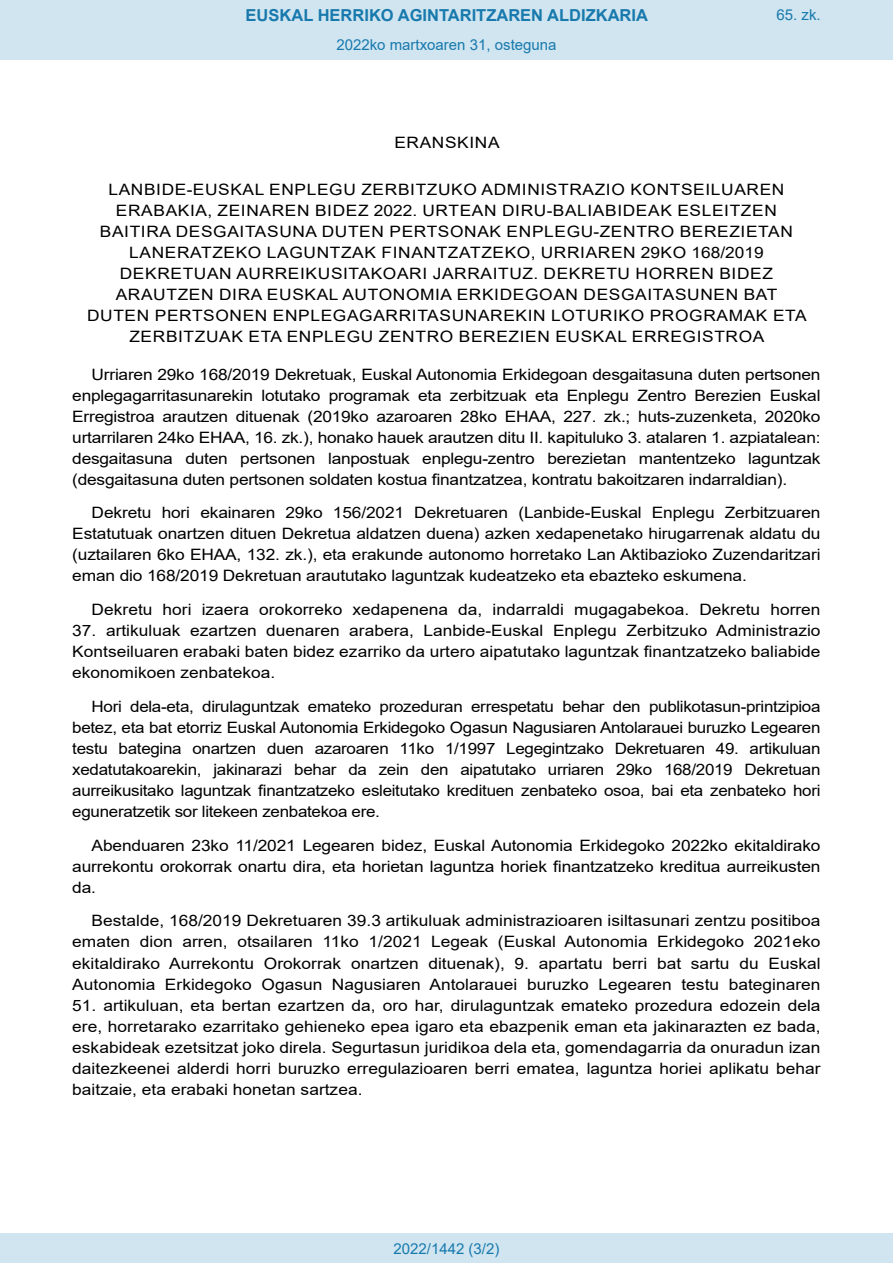
<style>
.page{position:relative;width:893px;height:1263px;background:#fff}
.page>*{position:absolute;margin:0;border:0;box-sizing:border-box;transform-origin:0 0}
.t1{font:700 16.5px "Arial";color:#1879ad}
.BOPVDetalle{font:15.6px/21px "Arial";color:#000;text-align:justify;scale:1.11 1}
.BOPVDetalle-2{font:15.6px/21px "Arial";color:#000;text-align:justify;scale:1.08 1}
.BOPVClave{font:15.6px/21px "Arial";letter-spacing:.035em;color:#000;text-align:center;scale:1.11 1}
.Paginacion_Centro{font:15px "Arial";color:#1879ad}
</style>
<div class="page">
<div style="left:0;top:0;width:893px;height:60px;background:#d0e5f0"></div>
<div style="left:0;top:1233px;width:893px;height:30px;background:#d0e5f0"></div>
<p class="t1" style="left:246px;top:3px;width:404px">EUSKAL HERRIKO AGINTARITZAREN ALDIZKARIA</p>
<p class="Paginacion_Centro" style="left:336px;top:35px;width:222px">2022ko martxoaren 31, osteguna</p>
<p class="Paginacion_Centro" style="left:776px;top:5px;width:46px">65. zk.</p>
<p class="BOPVClave" style="left:394px;top:132px;width:96px">ERANSKINA</p>
<p class="BOPVClave" style="left:87px;top:179px;width:650px">LANBIDE-EUSKAL ENPLEGU ZERBITZUKO ADMINISTRAZIO KONTSEILUAREN ERABAKIA, ZEINAREN BIDEZ 2022. URTEAN DIRU-BALIABIDEAK ESLEITZEN BAITIRA DESGAITASUNA DUTEN PERTSONAK ENPLEGU-ZENTRO BEREZIETAN LANERATZEKO LAGUNTZAK FINANTZATZEKO, URRIAREN 29KO 168/2019<br>DEKRETUAN AURREIKUSITAKOARI JARRAITUZ. DEKRETU HORREN BIDEZ ARAUTZEN DIRA EUSKAL AUTONOMIA ERKIDEGOAN DESGAITASUNEN BAT DUTEN PERTSONEN ENPLEGAGARRITASUNAREKIN LOTURIKO PROGRAMAK ETA ZERBITZUAK ETA ENPLEGU ZENTRO BEREZIEN EUSKAL ERREGISTROA</p>
<p class="BOPVDetalle" style="left:72px;top:364px;width:676px;text-indent:19px">Urriaren 29ko 168/2019 Dekretuak, Euskal Autonomia Erkidegoan desgaitasuna duten pertsonen enplegagarritasunarekin lotutako programak eta zerbitzuak eta Enplegu Zentro Berezien Euskal Erregistroa arautzen dituenak (2019ko azaroaren 28ko EHAA, 227. zk.; huts-zuzenketa, 2020ko urtarrilaren 24ko EHAA, 16. zk.), honako hauek arautzen ditu II. kapituluko 3. atalaren 1. azpiatalean: desgaitasuna duten pertsonen lanpostuak enplegu-zentro berezietan mantentzeko laguntzak (desgaitasuna duten pertsonen soldaten kostua finantzatzea, kontratu bakoitzaren indarraldian).</p>
<p class="BOPVDetalle" style="left:72px;top:502px;width:676px;text-indent:19px">Dekretu hori ekainaren 29ko 156/2021 Dekretuaren (Lanbide-Euskal Enplegu Zerbitzuaren Estatutuak onartzen dituen Dekretua aldatzen duena) azken xedapenetako hirugarrenak aldatu du (uztailaren 6ko EHAA, 132. zk.), eta erakunde autonomo horretako Lan Aktibazioko Zuzendaritzari eman dio 168/2019 Dekretuan araututako laguntzak kudeatzeko eta ebazteko eskumena.</p>
<p class="BOPVDetalle" style="left:92px;top:599px;width:658px">Dekretu hori izaera orokorreko xedapenena da, indarraldi mugagabekoa. Dekretu horren</p>
<p class="BOPVDetalle" style="left:72px;top:620px;width:676px">37. artikuluak ezartzen duenaren arabera, Lanbide-Euskal Enplegu Zerbitzuko Administrazio Kontseiluaren erabaki baten bidez ezarriko da urtero aipatutako laguntzak finantzatzeko baliabide ekonomikoen zenbatekoa.</p>
<p class="BOPVDetalle-2" style="left:72px;top:696px;width:694px;text-indent:19px">Hori dela-eta, dirulaguntzak emateko prozeduran errespetatu behar den publikotasun-printzipioa betez, eta bat etorriz Euskal Autonomia Erkidegoko Ogasun Nagusiaren Antolarauei buruzko Legearen testu bategina onartzen duen azaroaren 11ko 1/1997 Legegintzako Dekretuaren 49. artikuluan xedatutakoarekin, jakinarazi behar da zein den aipatutako urriaren 29ko 168/2019 Dekretuan aurreikusitako laguntzak finantzatzeko esleitutako kredituen zenbateko osoa, bai eta zenbateko hori eguneratzetik sor litekeen zenbatekoa ere.</p>
<p class="BOPVDetalle" style="left:72px;top:835px;width:676px;text-indent:19px">Abenduaren 23ko 11/2021 Legearen bidez, Euskal Autonomia Erkidegoko 2022ko ekitaldirako aurrekontu orokorrak onartu dira, eta horietan laguntza horiek finantzatzeko kreditua aurreikusten da.</p>
<p class="BOPVDetalle" style="left:72px;top:910px;width:676px;text-indent:19px">Bestalde, 168/2019 Dekretuaren 39.3 artikuluak administrazioaren isiltasunari zentzu positiboa ematen dion arren, otsailaren 11ko 1/2021 Legeak (Euskal Autonomia Erkidegoko 2021eko ekitaldirako Aurrekontu Orokorrak onartzen dituenak), 9. apartatu berri bat sartu du Euskal Autonomia Erkidegoko Ogasun Nagusiaren Antolarauei buruzko Legearen testu bateginaren</p>
<p class="BOPVDetalle" style="left:72px;top:994px;width:676px">51. artikuluan, eta bertan ezartzen da, oro har, dirulaguntzak emateko prozedura edozein dela ere, horretarako ezarritako gehieneko epea igaro eta ebazpenik eman eta jakinarazten ez bada, eskabideak ezetsitzat joko direla. Segurtasun juridikoa dela eta, gomendagarria da onuradun izan daitezkeenei alderdi horri buruzko erregulazioaren berri ematea, laguntza horiei aplikatu behar baitzaie, eta erabaki honetan sartzea.</p>
<p class="Paginacion_Centro" style="left:393px;top:1238px;width:107px">2022/1442 (3/2)</p>
</div>
